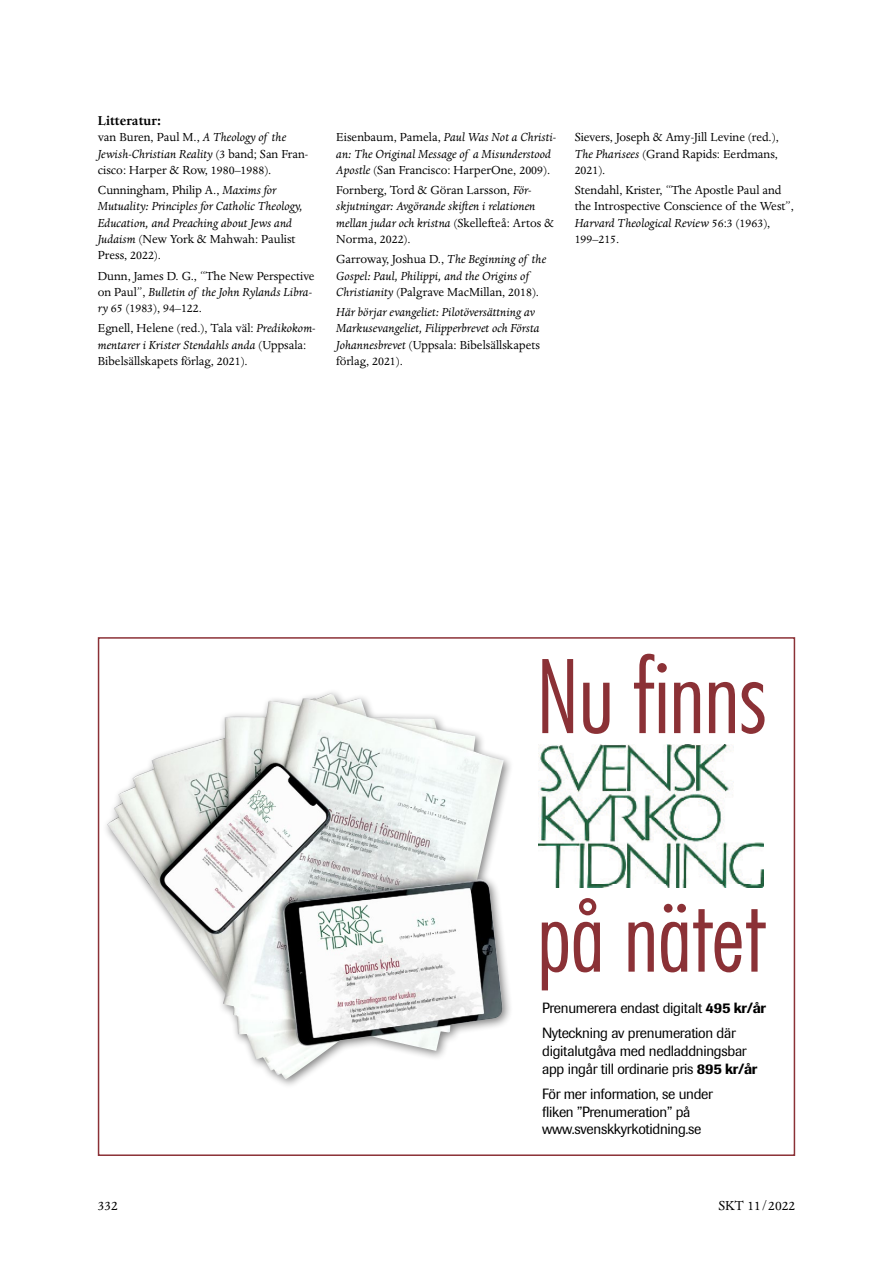
<style>
.page{position:relative;width:893px;height:1263px;background:#fff}
.page>*{position:absolute;margin:0;border:0;box-sizing:border-box;transform-origin:0 0}
.t1{font:300 condensed 98.25px "Futura Std";color:#8b3136}
.t2{font:300 condensed 95.7px "Futura Std";color:#8b3136}
.t3{font:15px "Dante";color:#000}
.t4{font:700 15px "Dante";color:#000}
.t5{font:14.7px/17.7px "Imago";letter-spacing:-.02em;color:#000}
.t6{font:italic 13.5px/16.2px "Dante";color:#000}
.t7{font:13.5px/16.2px "Dante";color:#000}
.s1{font-style:italic}
.s2{font-style:normal}
.s3{font-weight:500}
</style>
<div class="page">
<div style="left:98px;top:637px;width:697px;height:519px;border:2px solid #8b3136"></div>
<img style="left:107px;top:693px;width:397px;height:386px">
<img style="left:539px;top:745px;width:225px;height:143px">
<p class="t4" style="left:98px;top:113px;width:65px">Litteratur:</p>
<p class="t7" style="left:98px;top:130px;width:212px">van Buren, Paul M., <span class="s1">A Theology of the<br>Jewish-Christian Reality</span> (3 band; San Fran&shy;cisco: Harper &amp; Row, 1980–1988).</p>
<p class="t6" style="left:98px;top:182px;width:207px"><span class="s2">Cunningham, Philip A.,</span> Maxims for Mutuality: Principles for Catholic Theology, Education, and Preaching about Jews and Judaism <span class="s2">(New York &amp; Mahwah: Paulist Press, 2022).</span></p>
<p class="t7" style="left:98px;top:268px;width:218px">Dunn, James D. G., “The New Perspective on Paul”, <span class="s1">Bulletin of the John Rylands Libra&shy;ry</span> 65 (1983), 94–122.</p>
<p class="t7" style="left:98px;top:321px;width:219px">Egnell, Helene (red.), Tala väl: <span class="s1">Predikokom&shy;mentarer i Krister Stendahls anda</span> (Uppsala:<br>Bibelsällskapets förlag, 2021).</p>
<p class="t6" style="left:336px;top:130px;width:222px"><span class="s2">Eisenbaum, Pamela,</span> Paul Was Not a Christi&shy;an: The Original Message of a Misunderstood<br>Apostle <span class="s2">(San Francisco: HarperOne, 2009).</span></p>
<p class="t6" style="left:336px;top:182px;width:219px"><span class="s2">Fornberg, Tord &amp; Göran Larsson,</span> För&shy;skjutningar: Avgörande skiften i relationen mellan judar och kristna <span class="s2">(Skellefteå: Artos &amp; Norma, 2022).</span></p>
<p class="t6" style="left:336px;top:252px;width:211px"><span class="s2">Garroway, Joshua D.,</span> The Beginning of the<br>Gospel: Paul, Philippi, and the Origins of<br>Christianity <span class="s2">(Palgrave MacMillan, 2018).</span></p>
<p class="t6" style="left:336px;top:304px;width:205px">Här börjar evangeliet: Pilotöversättning av Markusevangeliet, Filipperbrevet och Första Johannesbrevet <span class="s2">(Uppsala: Bibelsällskapets förlag, 2021).</span></p>
<p class="t7" style="left:575px;top:130px;width:206px;text-align:justify">Sievers, Joseph &amp; Amy-Jill Levine (red.), <span class="s1">The Pharisees</span> (Grand Rapids: Eerdmans, 2021).</p>
<p class="t7" style="left:575px;top:183px;width:221px">Stendahl, Krister, “The Apostle Paul and the Introspective Conscience of the West”, <span class="s1">Harvard Theological Review</span> 56:3 (1963), 199–215.</p>
<h1 class="t1" style="left:536px;top:639px;width:232px">Nu finns</h1>
<h2 class="t2" style="left:537px;top:880px;width:229px">på nätet</h2>
<p class="t5" style="left:542px;top:996px;width:225px;line-height:25.2px">Prenumerera endast digitalt <span class="s3">495 kr/år<br></span>Nyteckning av prenumeration där</p>
<p class="t5" style="left:542px;top:1042px;width:217px">digitalutgåva med nedladdningsbar app ingår till ordinarie pris <span class="s3">895 kr/år</span></p>
<p class="t5" style="left:542px;top:1085px;width:172px">För mer information, se under fliken ”Prenumeration” på www.svenskkyrkotidning.se</p>
<p class="t3" style="left:98px;top:1197px;width:22px">332</p>
<p class="t3" style="left:718px;top:1197px;width:78px">SKT 11/2022</p>
</div>
